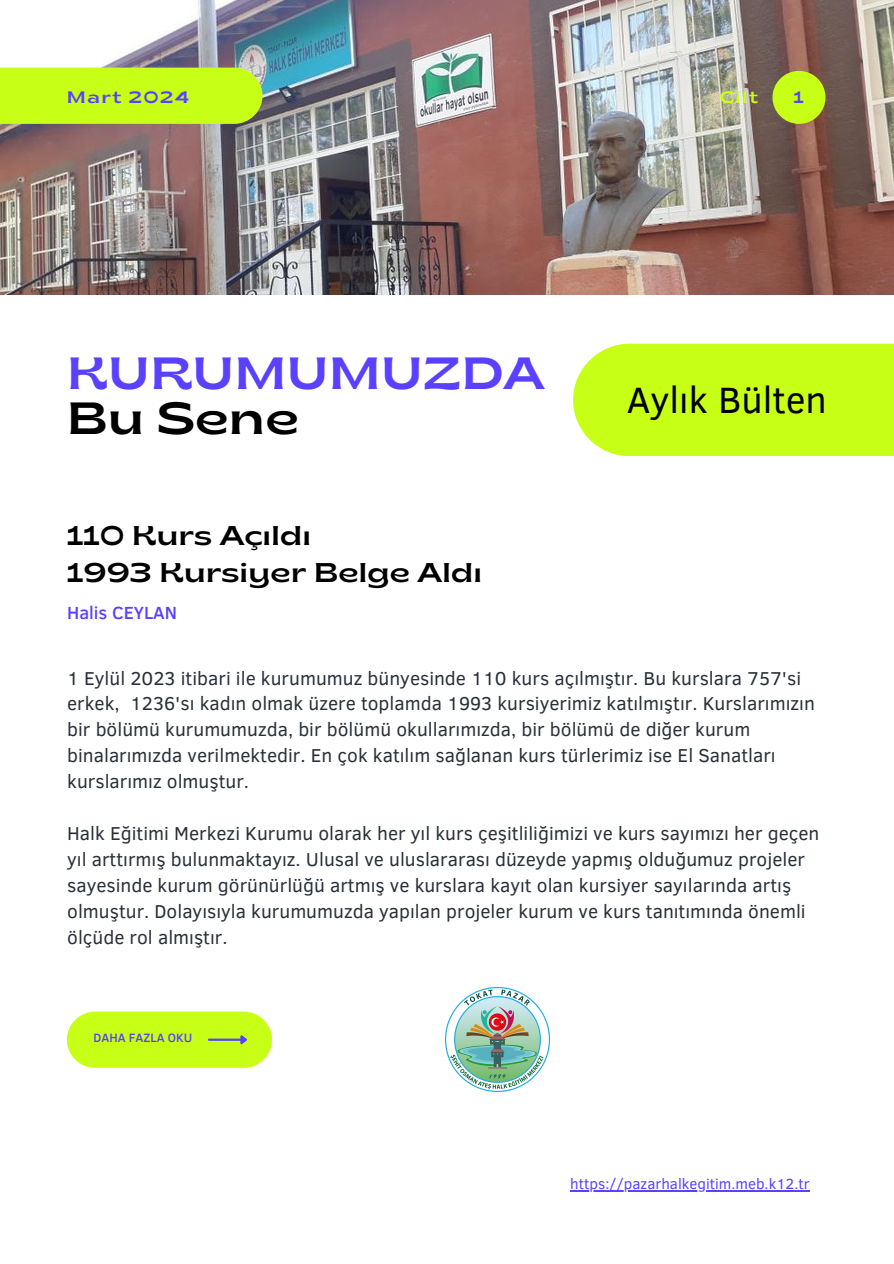
<style>
.page{position:relative;width:894px;height:1264px;background:#fff}
.page>*{position:absolute;margin:0;border:0;box-sizing:border-box;transform-origin:0 0}
.t1{font:semi-expanded 45px/45px "Brice";color:#5941ff}
.t2{font:37.5px "Clear Sans";color:#000}
.t3{font:semi-expanded 27px/37.2px "Brice";color:#000}
.t4{font:19.2px/26px "Clear Sans";color:#293039}
.t5{font:500 18px "Clear Sans";color:#5941ff}
.t6{font:semi-expanded 16.5px "Brice";letter-spacing:.09em;color:#5941ff}
.t7{font:semi-expanded 16.5px "Brice";color:#c8ff16}
.t8{font:15px "Clear Sans";color:#5941ff}
.t9{font:500 12.45px "Clear Sans";color:#5941ff}
.s1{color:#000}
</style>
<div class="page">
<img style="left:0;top:0;width:893px;height:295px">
<div style="left:772px;top:71px;width:53px;height:53px;background:#c8ff16;border-radius:50%"></div>
<div style="left:0;top:68px;width:262px;height:56px;background:#c8ff16"></div>
<div style="left:573px;top:343px;width:320px;height:113px;background:#c8ff16"></div>
<div style="left:67px;top:1011px;width:205px;height:56px;background:#c8ff16;border-radius:28px"></div>
<hr style="left:209px;top:1038px;width:31px;height:2px;background:#5941ff">
<svg style="left:238px;top:1035px;width:9px;height:10px"></svg>
<img style="left:445px;top:987px;width:104px;height:104px">
<hr style="left:570px;top:1190px;width:239px;height:1px;background:#5941ff">
<h6 class="t6" style="left:67px;top:90px;width:124px">Mart 2024</h6>
<h1 class="t7" style="left:719px;top:90px;width:40px">Cilt</h1>
<h2 class="t6" style="left:793px;top:90px;width:12px">1</h2>
<h3 class="t1" style="left:67px;top:355px;width:479px">KURUMUMUZDA<br><span class="s1">Bu Sene</span></h3>
<p class="t3" style="left:67px;top:519px;width:416px">110 Kurs Açıldı<br>1993 Kursiyer Belge Aldı</p>
<p class="t5" style="left:67px;top:600px;width:111px">Halis CEYLAN</p>
<h4 class="t2" style="left:626px;top:373px;width:201px">Aylık Bülten</h4>
<h5 class="t4" style="left:67px;top:664px;width:749px">1 Eylül 2023 itibari ile kurumumuz bünyesinde 110 kurs açılmıştır. Bu kurslara 757'si erkek, 1236'sı kadın olmak üzere toplamda 1993 kursiyerimiz katılmıştır. Kurslarımızın bir bölümü kurumumuzda, bir bölümü okullarımızda, bir bölümü de diğer kurum binalarımızda verilmektedir. En çok katılım sağlanan kurs türlerimiz ise El Sanatları kurslarımız olmuştur.</h5>
<h5 class="t4" style="left:67px;top:819px;width:753px">Halk Eğitimi Merkezi Kurumu olarak her yıl kurs çeşitliliğimizi ve kurs sayımızı her geçen yıl arttırmış bulunmaktayız. Ulusal ve uluslararası düzeyde yapmış olduğumuz projeler sayesinde kurum görünürlüğü artmış ve kurslara kayıt olan kursiyer sayılarında artış olmuştur. Dolayısıyla kurumumuzda yapılan projeler kurum ve kurs tanıtımında önemli ölçüde rol almıştır.</h5>
<h6 class="t9" style="left:94px;top:1028px;width:100px">DAHA FAZLA OKU</h6>
<h6 class="t8" style="left:570px;top:1173px;width:241px">https://pazarhalkegitim.meb.k12.tr</h6>
</div>
